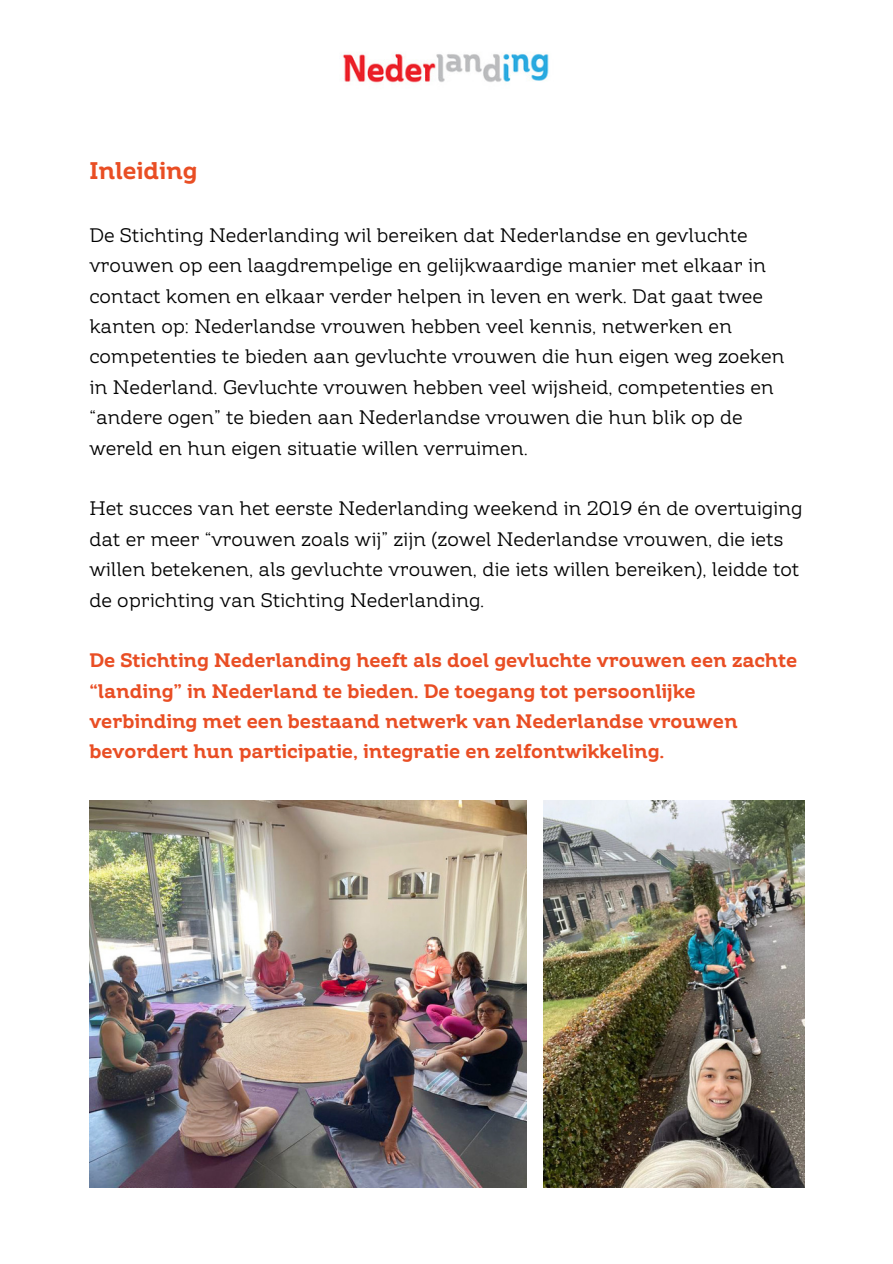
<style>
.page{position:relative;width:893px;height:1264px;background:#fff}
.page>*{position:absolute;margin:0;border:0;box-sizing:border-box;transform-origin:0 0}
.t1{font:700 24px "Amazing Slab";color:#e94e24}
.t2{font:19.5px/30.3px "Amazing Slab";color:#000}
.t3{font:700 19.5px/30.3px "Amazing Slab";color:#e94e24}
</style>
<div class="page">
<img style="left:342px;top:53px;width:207px;height:30px">
<img style="left:89px;top:800px;width:437px;height:387px">
<img style="left:543px;top:800px;width:261px;height:387px">
<p class="t1" style="left:89px;top:155px;width:109px">Inleiding</p>
<p class="t2" style="left:89px;top:220px;width:696px">De Stichting Nederlanding wil bereiken dat Nederlandse en gevluchte vrouwen op een laagdrempelige en gelijkwaardige manier met elkaar in contact komen en elkaar verder helpen in leven en werk. Dat gaat twee kanten op: Nederlandse vrouwen hebben veel kennis, netwerken en competenties te bieden aan gevluchte vrouwen die hun eigen weg zoeken in Nederland. Gevluchte vrouwen hebben veel wijsheid, competenties en “andere ogen” te bieden aan Nederlandse vrouwen die hun blik op de wereld en hun eigen situatie willen verruimen.</p>
<p class="t2" style="left:89px;top:493px;width:714px">Het succes van het eerste Nederlanding weekend in 2019 én de overtuiging dat er meer “vrouwen zoals wij” zijn (zowel Nederlandse vrouwen, die iets willen betekenen, als gevluchte vrouwen, die iets willen bereiken), leidde tot de oprichting van Stichting Nederlanding.</p>
<p class="t3" style="left:89px;top:645px;width:709px">De Stichting Nederlanding heeft als doel gevluchte vrouwen een zachte “landing” in Nederland te bieden. De toegang tot persoonlijke verbinding met een bestaand netwerk van Nederlandse vrouwen bevordert hun participatie, integratie en zelfontwikkeling.</p>
</div>
